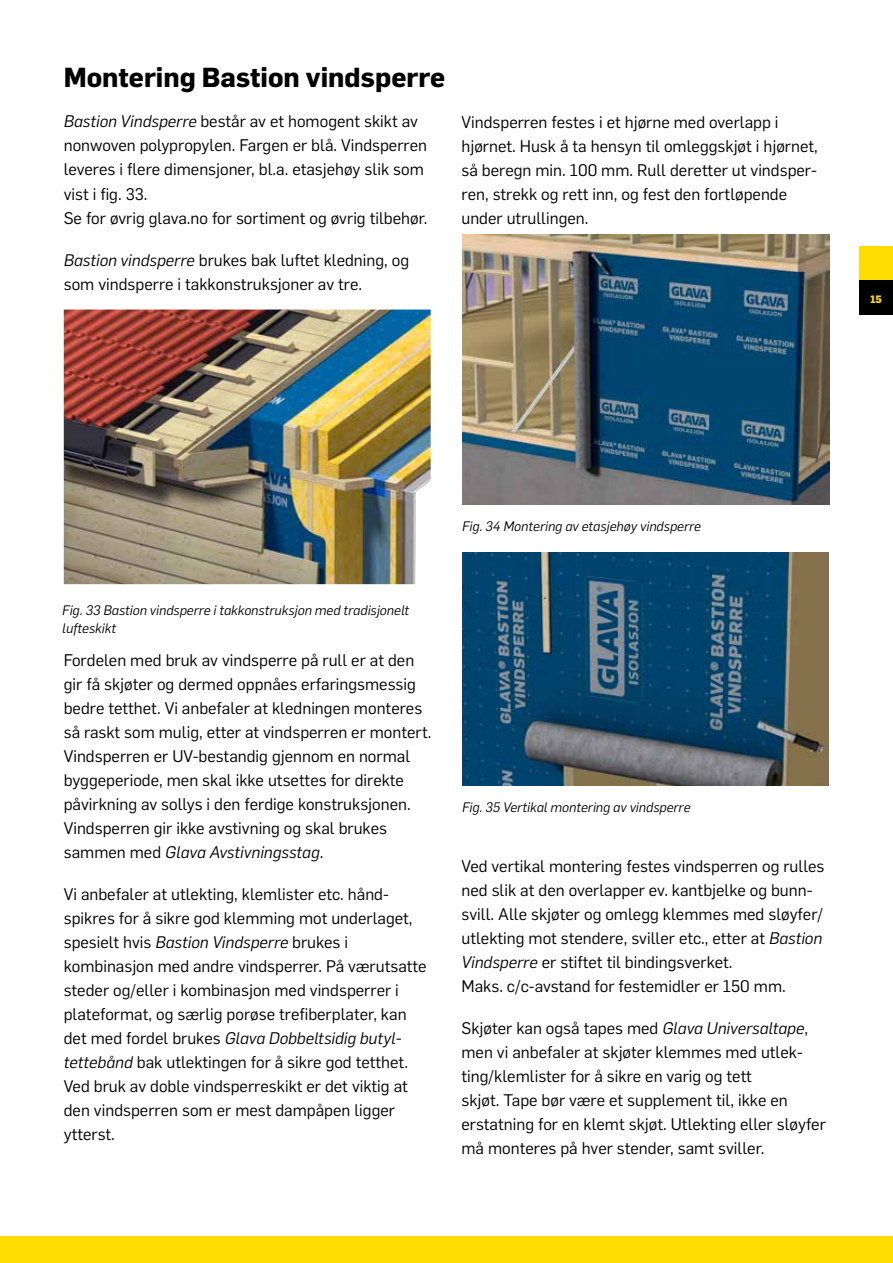
<style>
.page{position:relative;width:893px;height:1263px;background:#fff}
.page>*{position:absolute;margin:0;border:0;box-sizing:border-box;transform-origin:0 0}
.t1{font:700 27px "Flama";color:#000}
.t2{font:16.5px/24px "Flama";color:#000}
.t3{font:italic 13.5px/18px "Flama";color:#000}
.t4{font:800 10.5px "Flama";color:#fd0}
.s1{font-style:italic}
</style>
<div class="page">
<div style="left:859px;top:247px;width:34px;height:34px;background:#fd0"></div>
<div style="left:859px;top:281px;width:34px;height:34px;background:#000"></div>
<div style="left:0;top:1236px;width:893px;height:27px;background:#fd0"></div>
<img style="left:462px;top:235px;width:368px;height:270px">
<img style="left:462px;top:552px;width:366px;height:234px">
<img style="left:64px;top:310px;width:367px;height:274px">
<h1 class="t1" style="left:64px;top:57px;width:383px">Montering Bastion vindsperre</h1>
<p class="t2" style="left:64px;top:109px;width:365px"><span class="s1">Bastion Vindsperre</span> består av et homogent skikt av nonwoven polypropylen. Fargen er blå. Vindsperren leveres i flere dimensjoner, bl.a. etasjehøy slik som vist i fig. 33.<br>Se for øvrig glava.no for sortiment og øvrig tilbehør.</p>
<p class="t2" style="left:64px;top:247px;width:347px"><span class="s1">Bastion vindsperre</span> brukes bak luftet kledning, og som vindsperre i takkonstruksjoner av tre.</p>
<p class="t2" style="left:461px;top:109px;width:358px">Vindsperren festes i et hjørne med overlapp i hjørnet. Husk å ta hensyn til omleggskjøt i hjørnet, så beregn min. 100 mm. Rull deretter ut vindsper&shy;ren, strekk og rett inn, og fest den fortløpende under utrullingen.</p>
<p class="t4" style="left:870px;top:291px;width:13px">15</p>
<p class="t3" style="left:62px;top:600px;width:348px">Fig. 33 Bastion vindsperre i takkonstruksjon med tradisjonelt lufteskikt</p>
<p class="t2" style="left:64px;top:647px;width:369px">Fordelen med bruk av vindsperre på rull er at den gir få skjøter og dermed oppnåes erfaringsmessig bedre tetthet. Vi anbefaler at kledningen monteres så raskt som mulig, etter at vindsperren er montert.<br>Vindsperren er UV-bestandig gjennom en normal byggeperiode, men skal ikke utsettes for direkte påvirkning av sollys i den ferdige konstruksjonen.<br>Vindsperren gir ikke avstivning og skal brukes sammen med <span class="s1">Glava Avstivningsstag</span>.</p>
<p class="t2" style="left:64px;top:881px;width:364px">Vi anbefaler at utlekting, klemlister etc. hånd&shy;spikres for å sikre god klemming mot underlaget, spesielt hvis <span class="s1">Bastion Vindsperre</span> brukes i kombinasjon med andre vindsperrer. På værutsatte steder og/eller i kombinasjon med vindsperrer i plateformat, og særlig porøse trefiberplater, kan det med fordel brukes <span class="s1">Glava Dobbeltsidig butyl&shy;tettebånd</span> bak utlektingen for å sikre god tetthet.<br>Ved bruk av doble vindsperreskikt er det viktig at den vindsperren som er mest dampåpen ligger ytterst.</p>
<p class="t3" style="left:462px;top:516px;width:240px">Fig. 34 Montering av etasjehøy vindsperre</p>
<p class="t3" style="left:462px;top:797px;width:230px">Fig. 35 Vertikal montering av vindsperre</p>
<p class="t2" style="left:461px;top:853px;width:365px">Ved vertikal montering festes vindsperren og rulles ned slik at den overlapper ev. kantbjelke og bunn&shy;svill. Alle skjøter og omlegg klemmes med sløyfer/ utlekting mot stendere, sviller etc., etter at <span class="s1">Bastion Vindsperre</span> er stiftet til bindingsverket.<br>Maks. c/c-avstand for festemidler er 150 mm.</p>
<p class="t2" style="left:461px;top:1015px;width:366px">Skjøter kan også tapes med <span class="s1">Glava Universaltape</span>, men vi anbefaler at skjøter klemmes med utlek&shy;ting/klemlister for å sikre en varig og tett<br>skjøt. Tape bør være et supplement til, ikke en erstatning for en klemt skjøt. Utlekting eller sløyfer må monteres på hver stender, samt sviller.</p>
</div>
